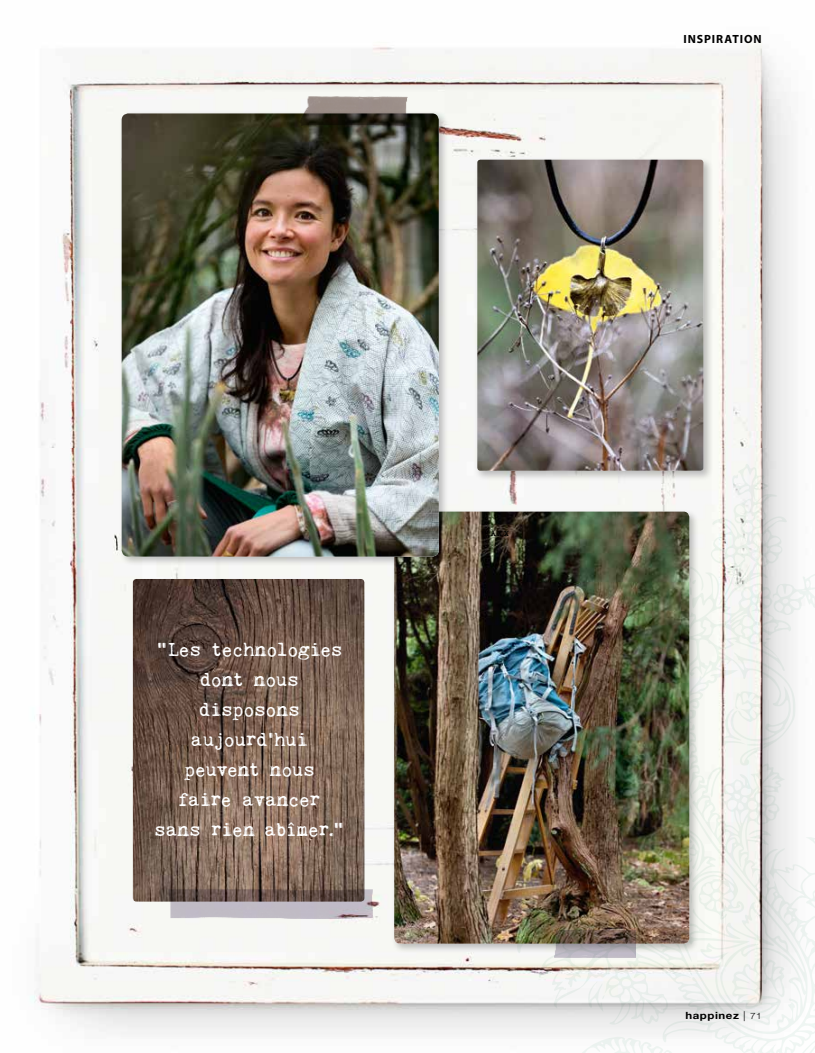
<style>
.page{position:relative;width:815px;height:1053px;background:#fff}
.page>*{position:absolute;margin:0;border:0;box-sizing:border-box;transform-origin:0 0}
.t1{font:20px/30px "Kingthings Trypewriter 2";letter-spacing:-.04em;color:#fff;text-align:center}
.t2{font:700 11.88px "Myriad Pro";letter-spacing:.08em;color:#000}
.t3{font:700 10px "Helvetica Neue LT Std";letter-spacing:.05em;color:#000;scale:1.15 1}
.t4{font:10px "Kingthings Trypewriter 2";color:#000}
.s1{font-weight:300}
.s2{font-weight:300;font-size:8.75px}
</style>
<div class="page">
<img style="left:40px;top:44px;width:754px;height:405px">
<img style="left:30px;top:449px;width:764px;height:586px">
<svg style="left:488px;top:463px;width:327px;height:589px;fill:#f4f4f1"></svg>
<img style="left:133px;top:579px;width:231px;height:322px">
<div style="left:391px;top:508px;width:309px;height:445px;background:#000;opacity:.25"></div>
<img style="left:394px;top:511px;width:295px;height:432px">
<div style="left:474px;top:156px;width:240px;height:325px;background:#000;opacity:.25"></div>
<img style="left:477px;top:160px;width:226px;height:310px">
<div style="left:118px;top:110px;width:331px;height:457px;background:#000;opacity:.25"></div>
<img style="left:122px;top:113px;width:317px;height:443px">
<img style="left:545px;top:920px;width:90px;height:45px">
<img style="left:157px;top:884px;width:224px;height:42px">
<img style="left:296px;top:91px;width:120px;height:45px">
<p class="t2" style="left:683px;top:31px;width:80px">INSPIRATION</p>
<p class="t1" style="left:154px;top:634px;width:192px">"Les technologies dont nous disposons aujourd’hui peuvent nous faire avancer sans rien abîmer."</p>
<p class="t4" style="left:491px;top:527px;width:20px">Xxx</p>
<p class="t3" style="left:685px;top:1008px;width:68px">happinez <span class="s1">|</span> <span class="s2">71</span></p>
</div>
